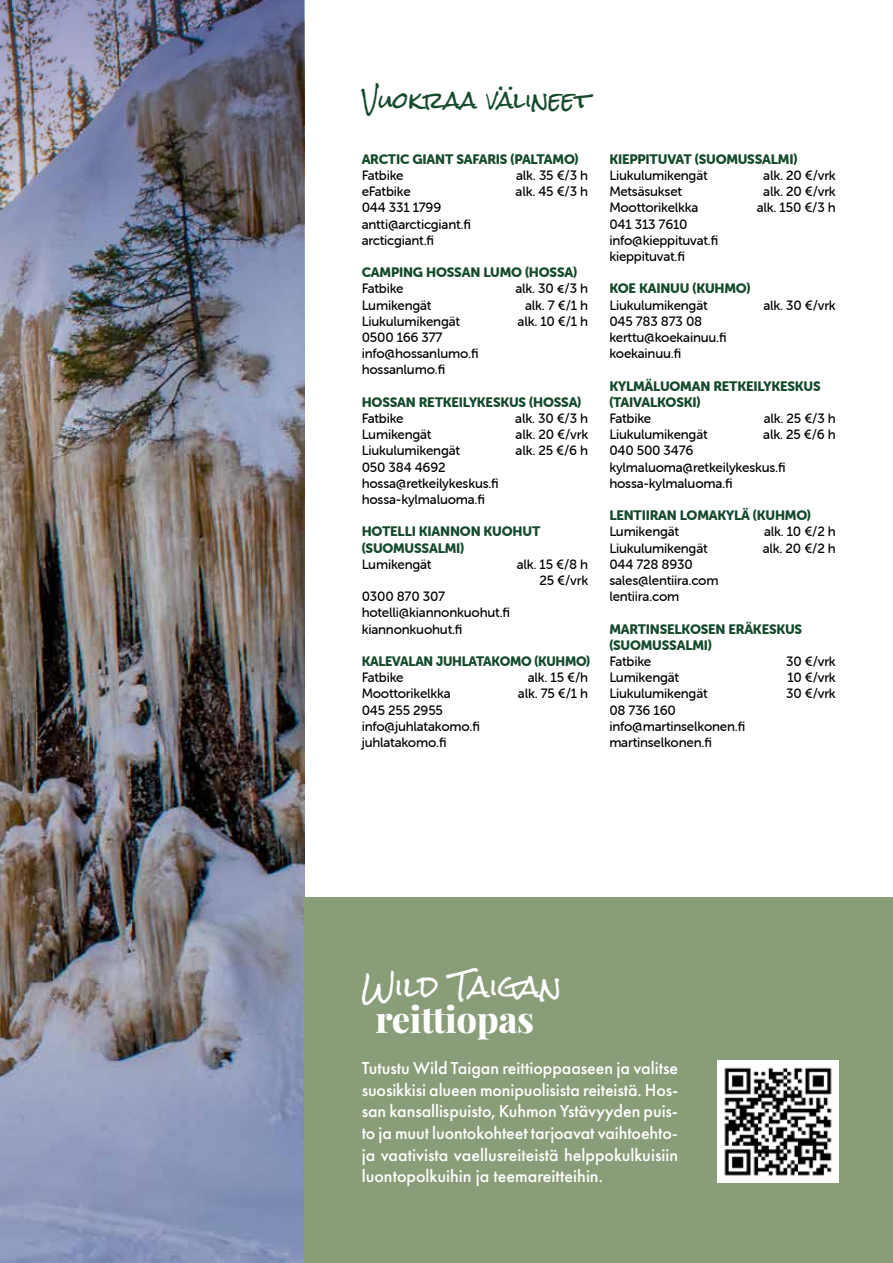
<style>
.page{position:relative;width:893px;height:1263px;background:#fff}
.page>*{position:absolute;margin:0;border:0;box-sizing:border-box;transform-origin:0 0}
.t1{font:800 36.45px "Playfair Display";letter-spacing:-.01em;color:#fff}
.t2{font:28.8px "Rock Salt";color:#fff}
.t3{font:22.5px "Rock Salt";color:#154b2c}
.t4{font:500 18px/21.6px "Futura PT";color:#fff;text-align:justify}
.t5{font:13.5px/16.2px "Museo Sans Rounded 500";letter-spacing:-.015em;color:#000}
.t6{font:13.5px/16.2px "Museo Sans Rounded 900";letter-spacing:-.015em;color:#154b2c}
</style>
<div class="page">
<img style="left:0;top:357px;width:304px;height:906px">
<img style="left:0;top:0;width:304px;height:357px">
<div style="left:304px;top:897px;width:589px;height:366px;background:#889d78"></div>
<img style="left:717px;top:1060px;width:122px;height:122px">
<h3 class="t3" style="left:362px;top:88px;width:230px">Vuokraa välineet</h3>
<p class="t6" style="left:362px;top:151px;width:218px">ARCTIC GIANT SAFARIS (PALTAMO)</p>
<p class="t5" style="left:362px;top:167px;width:43px">Fatbike</p>
<p class="t5" style="left:516px;top:167px;width:74px">alk. 35 €/3 h</p>
<p class="t5" style="left:362px;top:184px;width:51px">eFatbike</p>
<p class="t5" style="left:516px;top:184px;width:74px">alk. 45 €/3 h</p>
<p class="t5" style="left:362px;top:200px;width:111px">044 331 1799 antti@arcticgiant.fi arcticgiant.fi</p>
<p class="t6" style="left:362px;top:264px;width:217px">CAMPING HOSSAN LUMO (HOSSA)</p>
<p class="t5" style="left:362px;top:281px;width:43px">Fatbike</p>
<p class="t5" style="left:515px;top:281px;width:74px">alk. 30 €/3 h</p>
<p class="t5" style="left:362px;top:297px;width:71px">Lumikengät</p>
<p class="t5" style="left:525px;top:297px;width:65px">alk. 7 €/1 h</p>
<p class="t5" style="left:362px;top:313px;width:100px">Liukulumikengät</p>
<p class="t5" style="left:518px;top:313px;width:72px">alk. 10 €/1 h</p>
<p class="t5" style="left:362px;top:329px;width:118px">0500 166 377 info@hossanlumo.fi hossanlumo.fi</p>
<p class="t6" style="left:362px;top:394px;width:221px">HOSSAN RETKEILYKESKUS (HOSSA)</p>
<p class="t5" style="left:362px;top:410px;width:43px">Fatbike</p>
<p class="t5" style="left:515px;top:410px;width:74px">alk. 30 €/3 h</p>
<p class="t5" style="left:362px;top:427px;width:71px">Lumikengät</p>
<p class="t5" style="left:516px;top:427px;width:74px">alk. 20 €/vrk</p>
<p class="t5" style="left:362px;top:443px;width:100px">Liukulumikengät</p>
<p class="t5" style="left:516px;top:443px;width:74px">alk. 25 €/6 h</p>
<p class="t5" style="left:362px;top:459px;width:139px">050 384 4692 hossa@retkeilykeskus.fi hossa-kylmaluoma.fi</p>
<p class="t6" style="left:362px;top:524px;width:180px">HOTELLI KIANNON KUOHUT (SUOMUSSALMI)</p>
<p class="t5" style="left:362px;top:556px;width:71px">Lumikengät</p>
<p class="t5" style="left:517px;top:556px;width:73px;text-align:right">alk. 15 €/8 h<br>25 €/vrk</p>
<p class="t5" style="left:362px;top:589px;width:150px">0300 870 307 hotelli@kiannonkuohut.fi kiannonkuohut.fi</p>
<p class="t6" style="left:362px;top:653px;width:230px">KALEVALAN JUHLATAKOMO (KUHMO)</p>
<p class="t5" style="left:362px;top:670px;width:43px">Fatbike</p>
<p class="t5" style="left:528px;top:670px;width:62px">alk. 15 €/h</p>
<p class="t5" style="left:362px;top:686px;width:91px">Moottorikelkka</p>
<p class="t5" style="left:518px;top:686px;width:72px">alk. 75 €/1 h</p>
<p class="t5" style="left:362px;top:702px;width:120px">045 255 2955 info@juhlatakomo.fi juhlatakomo.fi</p>
<p class="t6" style="left:609px;top:151px;width:190px">KIEPPITUVAT (SUOMUSSALMI)</p>
<p class="t5" style="left:609px;top:167px;width:100px">Liukulumikengät</p>
<p class="t5" style="left:763px;top:167px;width:74px">alk. 20 €/vrk</p>
<p class="t5" style="left:609px;top:184px;width:74px">Metsäsukset</p>
<p class="t5" style="left:763px;top:184px;width:74px">alk. 20 €/vrk</p>
<p class="t5" style="left:609px;top:200px;width:91px">Moottorikelkka</p>
<p class="t5" style="left:757px;top:200px;width:81px">alk. 150 €/3 h</p>
<p class="t5" style="left:609px;top:216px;width:110px">041 313 7610 info@kieppituvat.fi kieppituvat.fi</p>
<p class="t6" style="left:609px;top:281px;width:143px">KOE KAINUU (KUHMO)</p>
<p class="t5" style="left:609px;top:297px;width:100px">Liukulumikengät</p>
<p class="t5" style="left:763px;top:297px;width:74px">alk. 30 €/vrk</p>
<p class="t5" style="left:609px;top:313px;width:119px">045 783 873 08 kerttu@koekainuu.fi koekainuu.fi</p>
<p class="t6" style="left:609px;top:378px;width:213px">KYLMÄLUOMAN RETKEILYKESKUS (TAIVALKOSKI)</p>
<p class="t5" style="left:609px;top:410px;width:43px">Fatbike</p>
<p class="t5" style="left:764px;top:410px;width:74px">alk. 25 €/3 h</p>
<p class="t5" style="left:609px;top:427px;width:100px">Liukulumikengät</p>
<p class="t5" style="left:763px;top:427px;width:74px">alk. 25 €/6 h</p>
<p class="t5" style="left:609px;top:443px;width:178px">040 500 3476 kylmaluoma@retkeilykeskus.fi hossa-kylmaluoma.fi</p>
<p class="t6" style="left:609px;top:507px;width:203px">LENTIIRAN LOMAKYLÄ (KUHMO)</p>
<p class="t5" style="left:609px;top:524px;width:71px">Lumikengät</p>
<p class="t5" style="left:764px;top:524px;width:73px">alk. 10 €/2 h</p>
<p class="t5" style="left:609px;top:540px;width:100px">Liukulumikengät</p>
<p class="t5" style="left:763px;top:540px;width:75px">alk. 20 €/2 h</p>
<p class="t5" style="left:609px;top:556px;width:111px">044 728 8930 sales@lentiira.com lentiira.com</p>
<p class="t6" style="left:609px;top:621px;width:194px">MARTINSELKOSEN ERÄKESKUS (SUOMUSSALMI)</p>
<p class="t5" style="left:609px;top:653px;width:43px">Fatbike</p>
<p class="t5" style="left:786px;top:653px;width:51px">30 €/vrk</p>
<p class="t5" style="left:609px;top:670px;width:71px">Lumikengät</p>
<p class="t5" style="left:787px;top:670px;width:50px">10 €/vrk</p>
<p class="t5" style="left:609px;top:686px;width:100px">Liukulumikengät</p>
<p class="t5" style="left:786px;top:686px;width:51px">30 €/vrk</p>
<p class="t5" style="left:609px;top:702px;width:137px">08 736 160 info@martinselkonen.fi martinselkonen.fi</p>
<h2 class="t2" style="left:362px;top:971px;width:202px">Wild Taigan</h2>
<h1 class="t1" style="left:375px;top:991px;width:160px">reittiopas</h1>
<p class="t4" style="left:362px;top:1057px;width:318px">Tutustu Wild Taigan reittioppaaseen ja valitse suosikkisi alueen monipuolisista reiteistä. Hos&shy;san kansallispuisto, Kuhmon Ystävyyden puis&shy;to ja muut luontokohteet tarjoavat vaihtoehto&shy;ja vaativista vaellusreiteistä helppokulkuisiin luontopolkuihin ja teemareitteihin.</p>
</div>
